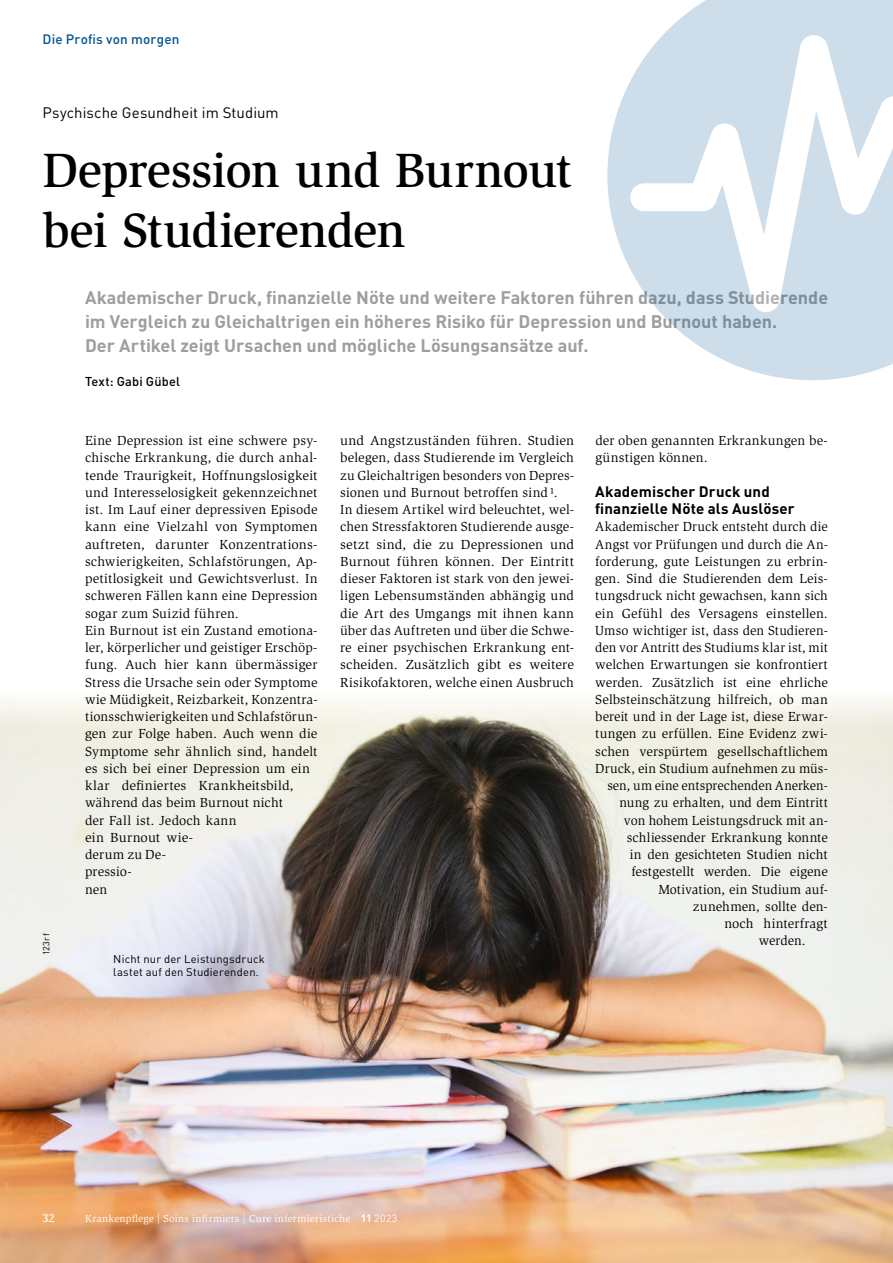
<style>
.page{position:relative;width:893px;height:1263px;background:#fff}
.page>*{position:absolute;margin:0;border:0;box-sizing:border-box;transform-origin:0 0}
.t1{font:500 49.5px/60px "Slimbach Std";letter-spacing:-.015em;color:#000}
.t2{font:700 18px/24px "DIN Pro";color:#9d9e9e}
.t3{font:700 15px/17.2px "DIN Pro";letter-spacing:.01em;color:#000}
.t4{font:15px "DIN Pro";letter-spacing:.005em;color:#000}
.t5{font:13.5px/17.2px "Slimbach Std";letter-spacing:.01em;color:#000}
.t6{font:13.5px "Slimbach Std";letter-spacing:.01em;color:#000;scale:.96 1}
.t7{font:500 13.5px "DIN Pro";letter-spacing:.01em;color:#015492}
.t8{font:500 12.75px "DIN Pro";letter-spacing:.015em;color:#000}
.t9{font:700 12px "Esta Pro";color:#fff}
.t10{font:11.25px/13.5px "DIN Pro";letter-spacing:.02em;color:#000}
.t11{font:10.5px "Slimbach Std";letter-spacing:.025em;color:#fff}
.t12{font:9px "DIN Pro";letter-spacing:.04em;color:#000}
.s1{font-family:"DIN Pro";font-weight:700}
.s2{font-family:"DIN Pro"}
</style>
<div class="page">
<img style="left:0;top:697px;width:893px;height:566px">
<svg style="left:607px;top:0;width:286px;height:380px;fill:#cddde9"></svg>
<svg style="left:630px;top:35px;width:263px;height:277px;fill:#cddde9"></svg>
<p class="t7" style="left:43px;top:30px;width:138px">Die Profis von morgen</p>
<p class="t4" style="left:43px;top:103px;width:238px">Psychische Gesundheit im Studium</p>
<h1 class="t1" style="left:43px;top:140px;width:531px">Depression und Burnout bei Studierenden</h1>
<p class="t12" style="left:40px;top:955px;width:23px;rotate:-90deg">123rf</p>
<p class="t2" style="left:85px;top:284px;width:745px">Akademischer Druck, finanzielle Nöte und weitere Faktoren führen dazu, dass Studierende im Vergleich zu Gleichaltrigen ein höheres Risiko für Depression und Burnout haben.<br>Der Artikel zeigt Ursachen und mögliche Lösungsansätze auf.</p>
<p class="t8" style="left:85px;top:373px;width:96px">Text: Gabi Gübel</p>
<p class="t5" style="left:85px;top:432px;width:234px">Eine Depression ist eine schwere psy&shy;chische Erkrankung, die durch anhal&shy;tende Traurigkeit, Hoffnungslosigkeit und Interesselosigkeit gekennzeichnet ist. Im Lauf einer depressiven Episode kann eine Vielzahl von Symptomen auftreten, darunter Konzentrations&shy;schwierigkeiten, Schlafstörungen, Ap&shy;petitlosigkeit und Gewichtsverlust. In schweren Fällen kann eine Depression sogar zum Suizid führen.<br>Ein Burnout ist ein Zustand emotiona&shy;ler, körperlicher und geistiger Erschöp&shy;fung. Auch hier kann übermässiger<br>Stress die Ursache sein oder Symptome wie Müdigkeit, Reizbarkeit, Konzentra&shy;tionsschwierigkeiten und Schlafstörun&shy;gen zur Folge haben. Auch wenn die<br>Symptome sehr ähnlich sind, handelt es sich bei einer Depression um ein klar definiertes Krankheitsbild, während das beim Burnout nicht<br>der Fall ist. Jedoch kann<br>ein Burnout wie-<br>derum zu De-<br>pressio-<br>nen</p>
<p class="t5" style="left:340px;top:432px;width:235px">und Angstzuständen führen. Studien belegen, dass Studierende im Vergleich zu Gleichaltrigen besonders von Depres&shy;sionen und Burnout betroffen sind¹.<br>In diesem Artikel wird beleuchtet, wel&shy;chen Stressfaktoren Studierende ausge&shy;setzt sind, die zu Depressionen und Burnout führen können. Der Eintritt dieser Faktoren ist stark von den jewei&shy;ligen Lebensumständen abhängig und die Art des Umgangs mit ihnen kann über das Auftreten und über die Schwe&shy;re einer psychischen Erkrankung ent&shy;scheiden. Zusätzlich gibt es weitere Risikofaktoren, welche einen Ausbruch</p>
<p class="t5" style="left:595px;top:432px;width:234px">der oben genannten Erkrankungen be&shy;günstigen können.</p>
<p class="t3" style="left:595px;top:482px;width:201px">Akademischer Druck und finanzielle Nöte als Auslöser</p>
<p class="t5" style="left:595px;top:518px;width:234px">Akademischer Druck entsteht durch die</p>
<p class="t5" style="left:595px;top:536px;width:234px">Angst vor Prüfungen und durch die An-</p>
<p class="t5" style="left:595px;top:553px;width:234px">forderung, gute Leistungen zu erbrin-</p>
<p class="t5" style="left:595px;top:570px;width:234px">gen. Sind die Studierenden dem Leis-</p>
<p class="t5" style="left:595px;top:587px;width:234px">tungsdruck nicht gewachsen, kann sich</p>
<p class="t5" style="left:595px;top:605px;width:234px">ein Gefühl des Versagens einstellen.</p>
<p class="t5" style="left:595px;top:622px;width:234px">Umso wichtiger ist, dass den Studieren-</p>
<p class="t5" style="left:595px;top:639px;width:234px">den vor Antritt des Studiums klar ist, mit</p>
<p class="t5" style="left:595px;top:656px;width:234px">welchen Erwartungen sie konfrontiert</p>
<p class="t5" style="left:595px;top:674px;width:234px">werden. Zusätzlich ist eine ehrliche</p>
<p class="t5" style="left:595px;top:691px;width:234px">Selbsteinschätzung hilfreich, ob man</p>
<p class="t5" style="left:595px;top:708px;width:234px">bereit und in der Lage ist, diese Erwar-</p>
<p class="t5" style="left:595px;top:725px;width:234px">tungen zu erfüllen. Eine Evidenz zwi-</p>
<p class="t5" style="left:595px;top:743px;width:234px">schen verspürtem gesellschaftlichem</p>
<p class="t5" style="left:595px;top:760px;width:234px">Druck, ein Studium aufnehmen zu müs-</p>
<p class="t6" style="left:607px;top:778px;width:231px">sen, um eine entsprechenden Anerken-</p>
<p class="t5" style="left:619px;top:794px;width:210px">nung zu erhalten, und dem Eintritt</p>
<p class="t5" style="left:624px;top:812px;width:206px">von hohem Leistungsdruck mit an-</p>
<p class="t5" style="left:627px;top:829px;width:202px">schliessender Erkrankung konnte</p>
<p class="t5" style="left:630px;top:846px;width:200px">in den gesichteten Studien nicht</p>
<p class="t5" style="left:631px;top:863px;width:198px">festgestellt werden. Die eigene</p>
<p class="t5" style="left:658px;top:881px;width:171px">Motivation, ein Studium auf-</p>
<p class="t5" style="left:693px;top:898px;width:137px">zunehmen, sollte den-</p>
<p class="t5" style="left:724px;top:915px;width:105px">noch hinterfragt</p>
<p class="t5" style="left:759px;top:932px;width:48px">werden.</p>
<p class="t10" style="left:113px;top:951px;width:153px">Nicht nur der Leistungsdruck lastet auf den Studierenden.</p>
<p class="t9" style="left:43px;top:1209px;width:14px">32</p>
<p class="t11" style="left:85px;top:1212px;width:314px">Krankenpflege | Soins infirmiers | Cure infermieristiche <span class="s1">11</span> <span class="s2">2023</span></p>
</div>
